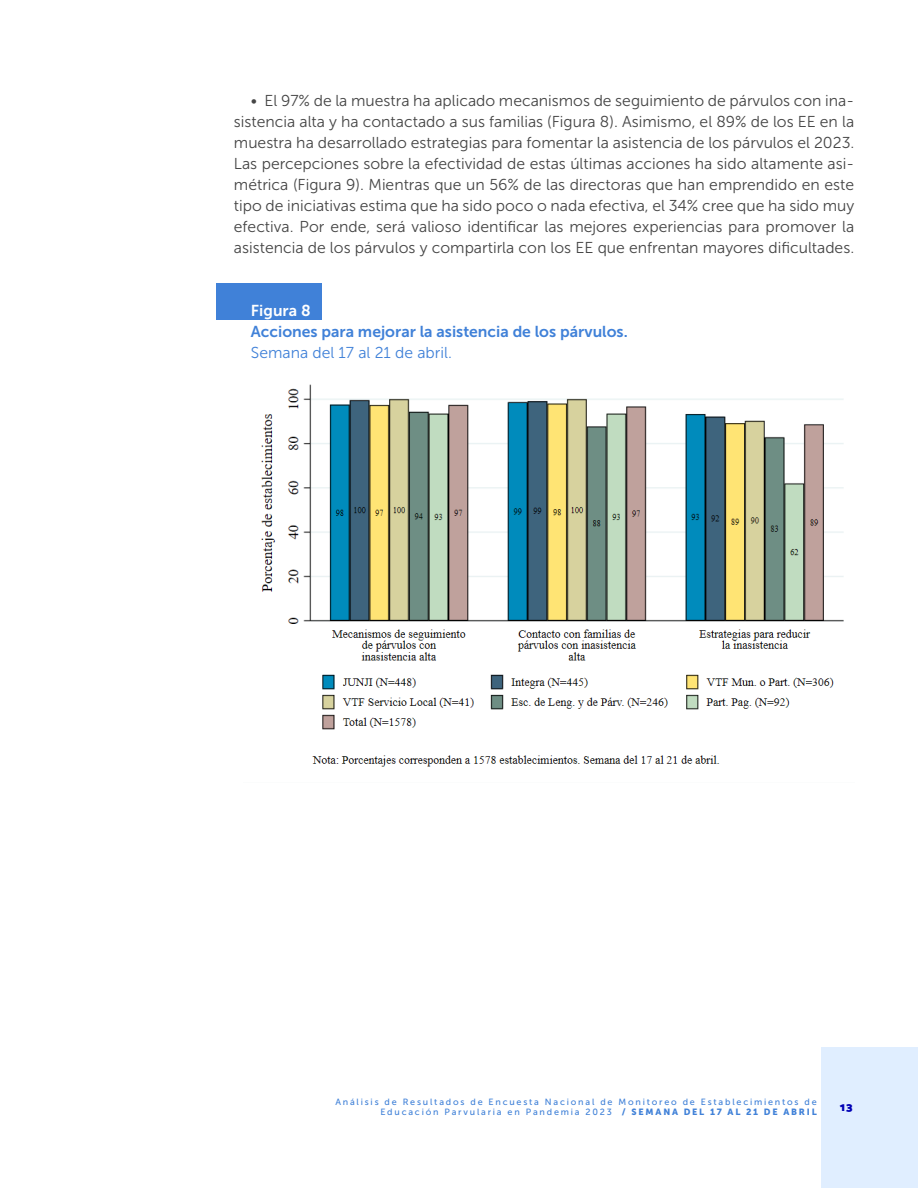
<style>
.page{position:relative;width:918px;height:1188px;background:#fff}
.page>*{position:absolute;margin:0;border:0;box-sizing:border-box;transform-origin:0 0}
.t1{font:15.75px/21px "Museo Sans 300";color:#454545;text-align:justify}
.t2{font:15.75px "Museo Sans 700";color:#4081d8}
.t3{font:15.75px "Museo Sans 300";color:#4081d8}
.t4{font:15.75px "Museo Sans 700";color:#fff}
.t5{font:900 12px "Catamaran";color:#0000b5}
.t6{font:9px/10.8px "Museo Sans 500";letter-spacing:.2em;color:#4081d8;text-align:right}
.s1{font-family:"Museo Sans 900"}
</style>
<div class="page">
<div style="left:822px;top:1048px;width:96px;height:140px;background:#e0eeff"></div>
<div style="left:216px;top:284px;width:106px;height:36px;background:#4081d8"></div>
<img style="left:261px;top:384px;width:583px;height:383px">
<p class="t1" style="left:234px;top:90px;width:622px;text-indent:17px">• El 97% de la muestra ha aplicado mecanismos de seguimiento de párvulos con ina&shy;sistencia alta y ha contactado a sus familias (Figura 8). Asimismo, el 89% de los EE en la muestra ha desarrollado estrategias para fomentar la asistencia de los párvulos el 2023.<br>Las percepciones sobre la efectividad de estas últimas acciones ha sido altamente asi&shy;métrica (Figura 9). Mientras que un 56% de las directoras que han emprendido en este tipo de iniciativas estima que ha sido poco o nada efectiva, el 34% cree que ha sido muy efectiva. Por ende, será valioso identificar las mejores experiencias para promover la asistencia de los párvulos y compartirla con los EE que enfrentan mayores dificultades.</p>
<p class="t4" style="left:251px;top:302px;width:61px">Figura 8</p>
<p class="t2" style="left:251px;top:323px;width:378px">Acciones para mejorar la asistencia de los párvulos.</p>
<p class="t3" style="left:251px;top:344px;width:202px">Semana del 17 al 21 de abril.</p>
<p class="t6" style="left:335px;top:1096px;width:483px">Análisis de Resultados de Encuesta Nacional de Monitoreo de Establecimientos de<br>Educación Parvularia en Pandemia 2023 <span class="s1">/ SEMANA DEL 17 AL 21 DE ABRIL</span></p>
<p class="t5" style="left:840px;top:1100px;width:14px">13</p>
</div>
